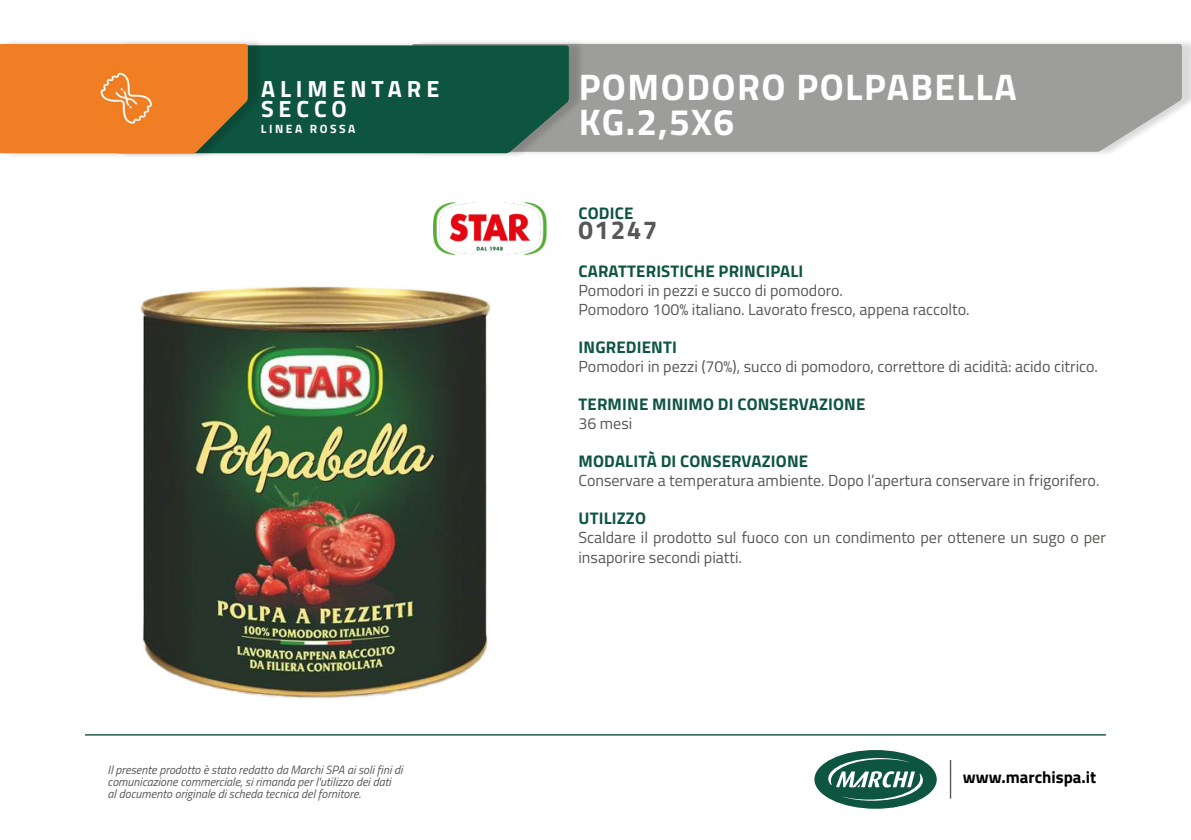
<style>
.page{position:relative;width:1191px;height:840px;background:#fff}
.page>*{position:absolute;margin:0;border:0;box-sizing:border-box;transform-origin:0 0}
.t1{font:700 37px "Titillium Web";letter-spacing:.04em;color:#fff}
.t2{font:700 26px "Titillium Web";letter-spacing:.06em;color:#575756}
.t3{font:700 23.4px/19.8px "Titillium Web";letter-spacing:.21em;color:#fff}
.t4{font:700 16.8px "Titillium Web";letter-spacing:.01em;color:#0e5540}
.t5{font:700 16.8px "Titillium Web";color:#000}
.t6{font:16px/19px "Titillium Web";color:#575756}
.t7{font:italic 12px/12px "Titillium Web";color:#575756}
.t8{font:700 12px "Titillium Web";letter-spacing:.21em;color:#fff}
</style>
<div class="page">
<div style="left:416px;top:39px;width:775px;height:118px;background:#000;opacity:.15"></div>
<div style="left:584px;top:44px;width:597px;height:108px;background:#9d9d9c"></div>
<div style="left:119px;top:40px;width:465px;height:119px;background:#000;opacity:.15"></div>
<div style="left:263px;top:45px;width:306px;height:108px;background:#0e5540"></div>
<div style="left:4px;top:38px;width:259px;height:121px;background:#000;opacity:.15"></div>
<div style="left:0;top:44px;width:248px;height:109px;background:#ef7e26"></div>
<img style="left:99px;top:63px;width:55px;height:63px">
<img style="left:140px;top:286px;width:351px;height:413px">
<img style="left:433px;top:202px;width:113px;height:52px">
<hr style="left:949px;top:759px;width:2px;height:39px;background:#575756">
<div style="left:814px;top:749px;width:122px;height:59px;background:#0e5540;border-radius:50%"></div>
<svg style="left:828px;top:757px;width:95px;height:43px"></svg>
<hr style="left:85px;top:733px;width:1021px;height:2px;background:#0e5540">
<p class="t3" style="left:261px;top:78px;width:180px">ALIMENTARE<br>SECCO</p>
<p class="t8" style="left:261px;top:120px;width:96px">LINEA ROSSA</p>
<p class="t7" style="left:108px;top:762px;width:296px">Il presente prodotto è stato redatto da Marchi SPA ai soli fini di comunicazione commerciale, si rimanda per l'utilizzo dei dati<br>al documento originale di scheda tecnica del fornitore.</p>
<p class="t1" style="left:578px;top:59px;width:439px">POMODORO POLPABELLA</p>
<p class="t1" style="left:578px;top:93px;width:157px">KG.2,5X6</p>
<p class="t4" style="left:578px;top:200px;width:56px">CODICE</p>
<p class="t2" style="left:578px;top:210px;width:81px">01247</p>
<p class="t4" style="left:578px;top:258px;width:226px">CARATTERISTICHE PRINCIPALI</p>
<p class="t6" style="left:578px;top:280px;width:266px">Pomodori in pezzi e succo di pomodoro.</p>
<p class="t6" style="left:578px;top:299px;width:393px">Pomodoro 100% italiano. Lavorato fresco, appena raccolto.</p>
<p class="t4" style="left:578px;top:334px;width:100px">INGREDIENTI</p>
<p class="t6" style="left:578px;top:356px;width:521px">Pomodori in pezzi (70%), succo di pomodoro, correttore di acidità: acido citrico.</p>
<p class="t4" style="left:578px;top:391px;width:288px">TERMINE MINIMO DI CONSERVAZIONE</p>
<p class="t6" style="left:578px;top:413px;width:55px">36 mesi</p>
<p class="t4" style="left:578px;top:448px;width:231px">MODALITÀ DI CONSERVAZIONE</p>
<p class="t6" style="left:578px;top:470px;width:522px">Conservare a temperatura ambiente. Dopo l’apertura conservare in frigorifero.</p>
<p class="t4" style="left:578px;top:505px;width:69px">UTILIZZO</p>
<p class="t6" style="left:578px;top:527px;width:529px">Scaldare il prodotto sul fuoco con un condimento per ottenere un sugo o per insaporire secondi piatti.</p>
<p class="t5" style="left:963px;top:764px;width:135px">www.marchispa.it</p>
</div>
